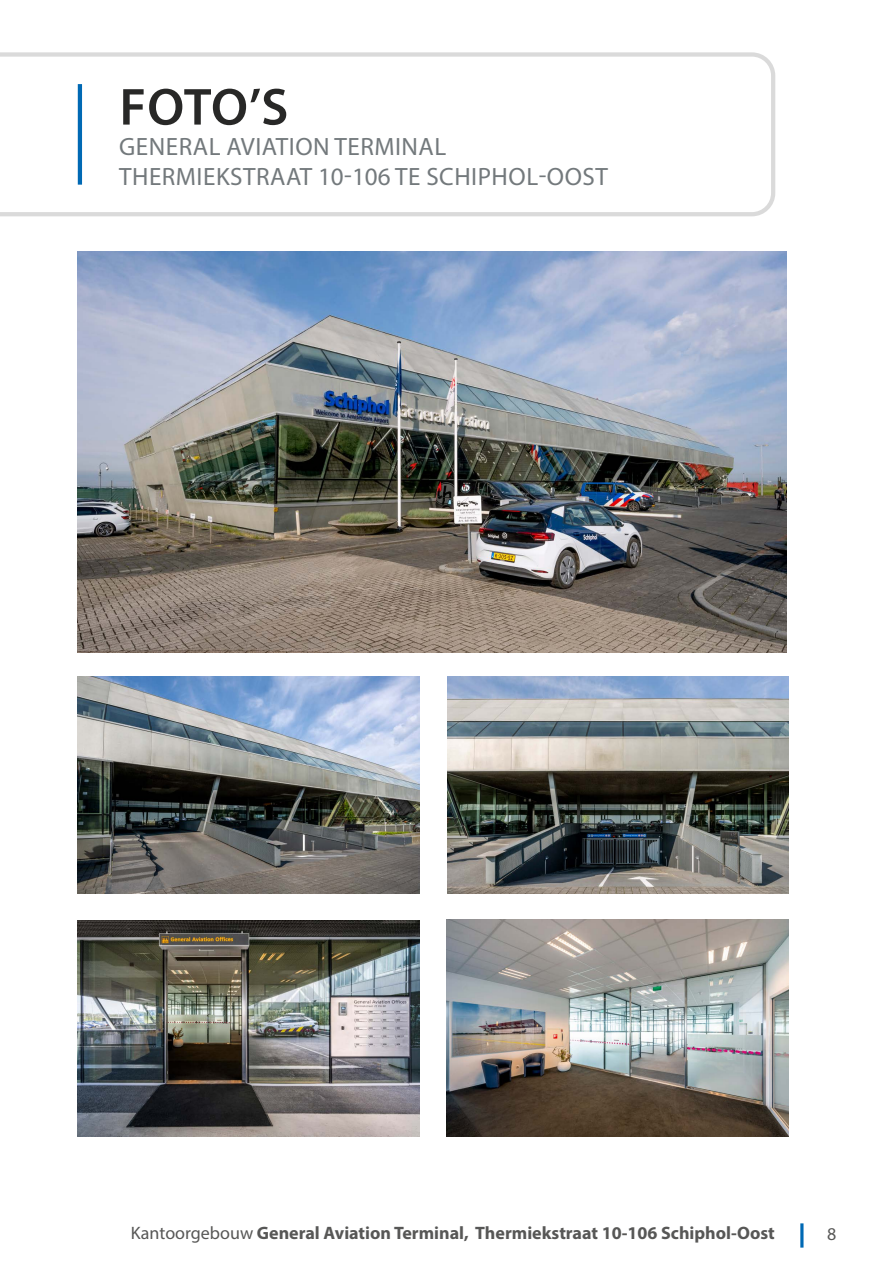
<style>
.page{position:relative;width:893px;height:1263px;background:#fff}
.page>*{position:absolute;margin:0;border:0;box-sizing:border-box;transform-origin:0 0}
.t1{font:600 52.5px "Myriad Pro";color:#282827}
.t2{font:25.05px/30.2px "Myriad Pro";letter-spacing:.02em;color:#73797c}
.t3{font:700 18px "Myriad Pro";color:#575756}
.t4{font:18px "Myriad Pro";color:#575756}
.s1{font-weight:400}
</style>
<div class="page">
<hr style="left:800px;top:1223px;width:3px;height:24px;background:#0069b4">
<svg style="left:0;top:52px;width:775px;height:164px"></svg>
<hr style="left:78px;top:84px;width:4px;height:101px;background:#0069b4">
<img style="left:78px;top:252px;width:708px;height:401px">
<img style="left:78px;top:677px;width:342px;height:216px">
<img style="left:447px;top:676px;width:341px;height:217px">
<img style="left:78px;top:920px;width:342px;height:216px">
<img style="left:446px;top:919px;width:342px;height:217px">
<h1 class="t1" style="left:119px;top:74px;width:170px">FOTO’S</h1>
<h2 class="t2" style="left:119px;top:131px;width:490px">GENERAL AVIATION TERMINAL<br>THERMIEKSTRAAT 10-106 TE SCHIPHOL-OOST</h2>
<p class="t3" style="left:131px;top:1221px;width:645px"><span class="s1">Kantoorgebouw</span> General Aviation Terminal, Thermiekstraat 10-106 Schiphol-Oost</p>
<p class="t4" style="left:827px;top:1222px;width:11px">8</p>
</div>
